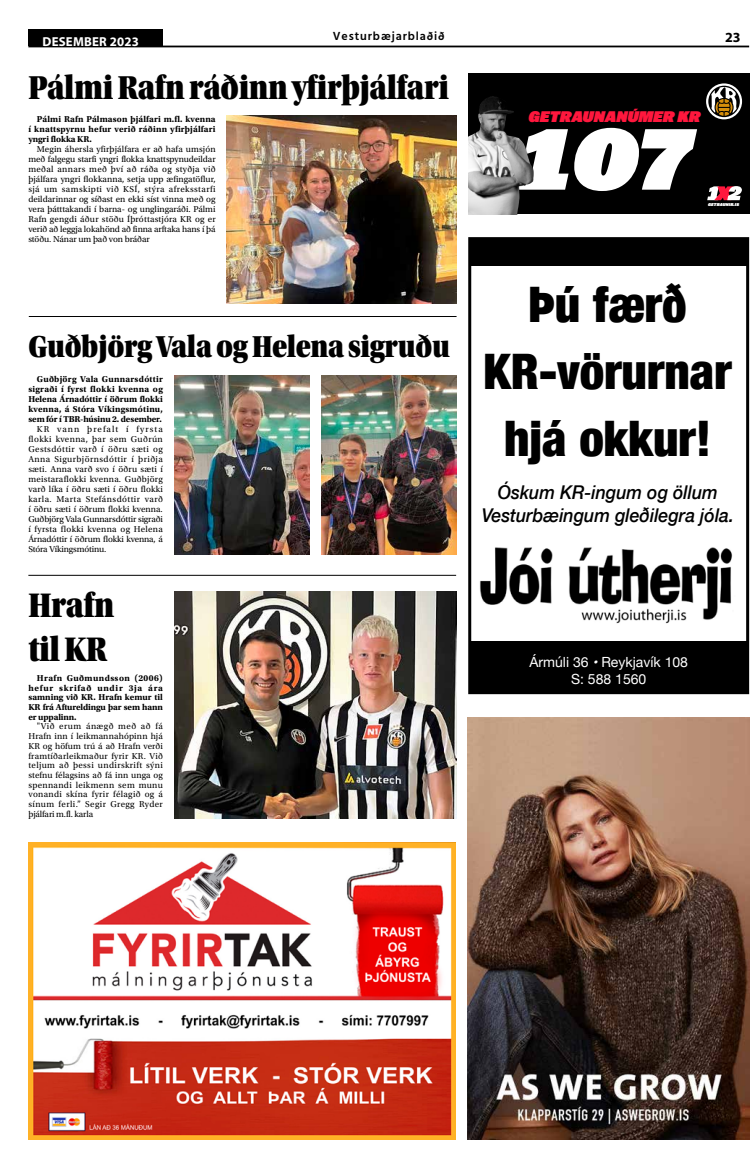
<style>
.page{position:relative;width:752px;height:1168px;background:#fff}
.page>*{position:absolute;margin:0;border:0;box-sizing:border-box;transform-origin:0 0}
.t1{font:italic 900 90.8px "Balto";color:#fff}
.t2{font:900 condensed 49px/67px "Helvetica Neue";color:#000;text-align:center}
.t3{font:36px/43.2px "Utopia Std Black Headline";letter-spacing:-.01em;color:#000;scale:.85 1}
.t4{font:35px "Utopia Std Black Headline";letter-spacing:-.01em;color:#000;scale:.85 1}
.t5{font:32px "Utopia Std Black Headline";letter-spacing:-.01em;color:#000;scale:.85 1}
.t6{font:italic 500 19px/22.8px "Helvetica Neue";color:#000;text-align:center;scale:.93 1}
.t7{font:italic 900 15.4px "Balto";color:#ff173d}
.t8{font:14px/16.8px "Helvetica Neue";color:#fff;text-align:center}
.t9{font:700 14px "Myriad Pro";color:#000}
.t10{font:700 13px "Myriad Pro";letter-spacing:.015em;color:#fff}
.t11{font:600 12px "Hind";letter-spacing:.075em;color:#000}
.t12{font:9px/10px "Utopia Std";letter-spacing:-.01em;color:#000;text-align:justify}
.t13{font:700 9px/10px "Utopia Std";letter-spacing:.005em;color:#000;text-align:justify}
.t14{font:italic 900 4.2px "Balto";color:#fff}
.s1{font-weight:700;font-style:italic}
</style>
<div class="page">
<hr style="left:28px;top:46px;width:720px;height:1px;background:#000">
<div style="left:28px;top:30px;width:135px;height:16px;background:#000"></div>
<div style="left:468px;top:74px;width:281px;height:140px;background:#000"></div>
<svg style="left:704px;top:82px;width:39px;height:39px"></svg>
<svg style="left:705px;top:83px;width:36px;height:36px"></svg>
<svg style="left:708px;top:86px;width:31px;height:31px"></svg>
<svg style="left:710px;top:87px;width:26px;height:29px"></svg>
<svg style="left:707px;top:186px;width:34px;height:14px"></svg>
<img style="left:468px;top:96px;width:66px;height:118px">
<img style="left:28px;top:843px;width:427px;height:297px">
<hr style="left:29px;top:316px;width:427px;height:1px;background:#000">
<img style="left:226px;top:116px;width:230px;height:187px">
<hr style="left:28px;top:575px;width:428px;height:1px;background:#000">
<img style="left:175px;top:592px;width:281px;height:227px">
<img style="left:321px;top:375px;width:135px;height:179px">
<img style="left:175px;top:375px;width:134px;height:179px">
<img style="left:467px;top:717px;width:281px;height:423px">
<div style="left:468px;top:237px;width:280px;height:457px;border:3px solid #000"></div>
<img style="left:479px;top:547px;width:254px;height:77px">
<div style="left:470px;top:240px;width:277px;height:25px;background:#000"></div>
<div style="left:469px;top:641px;width:278px;height:51px;background:#000"></div>
<h3 class="t10" style="left:43px;top:33px;width:98px">DESEMBER 2023</h3>
<h3 class="t11" style="left:332px;top:28px;width:114px">Vesturbæjarblaðið</h3>
<h3 class="t9" style="left:725px;top:28px;width:17px">23</h3>
<h3 class="t4" style="left:28px;top:69px;width:496px">Pálmi Rafn ráðinn yfirþjálfari</h3>
<p class="t13" style="left:37px;top:114px;width:180px">Pálmi Rafn Pálmason þjálfari m.fl. kvenna</p>
<h3 class="t7" style="left:528px;top:107px;width:173px">GETRAUNANÚMER KR</h3>
<p class="t13" style="left:28px;top:124px;width:189px">í knattspyrnu hefur verið ráðinn yfirþjálfari yngri flokka KR.</p>
<p class="t12" style="left:28px;top:144px;width:189px;text-indent:9px">Megin áhersla yfirþjálfara er að hafa umsjón með falgegu starfi yngri flokka knattspynudeildar meðal annars með því að ráða og styðja við þjálfara yngri flokkanna, setja upp æfingatöflur, sjá um samskipti við KSÍ, stýra afreksstarfi deildarinnar og síðast en ekki síst vinna með og vera þátttakandi í barna- og unglingaráði. Pálmi Rafn gengdi áður stöðu Íþróttastjóra KR og er verið að leggja lokahönd að finna arftaka hans í þá stöðu. Nánar um það von bráðar</p>
<h1 class="t1" style="left:520px;top:104px;width:172px">107</h1>
<p class="t14" style="left:707px;top:202px;width:33px">GETRAUNIR.IS</p>
<h3 class="t5" style="left:28px;top:330px;width:497px">Guðbjörg Vala og Helena sigruðu</h3>
<p class="t13" style="left:28px;top:374px;width:136px;text-indent:9px">Guðbjörg Vala Gunnarsdóttir sigraði í fyrst flokki kvenna og Helena Árnadóttir í öðrum flokki kvenna, á Stóra Víkingsmótinu, sem fór í TBR-húsinu 2. desember.</p>
<p class="t12" style="left:28px;top:424px;width:136px;text-indent:9px">KR vann þrefalt í fyrsta flokki kvenna, þar sem Guðrún Gestsdóttir varð í öðru sæti og Anna Sigurbjörnsdóttir í þriðja sæti. Anna varð svo í öðru sæti í meistaraflokki kvenna. Guðbjörg varð líka í öðru sæti í öðru flokki karla. Marta Stefánsdóttir varð í öðru sæti í öðrum flokki kvenna.<br>Guðbjörg Vala Gunnarsdóttir sigraði í fyrsta flokki kvenna og Helena Árnadóttir í öðrum flokki kvenna, á Stóra Víkingsmótinu.</p>
<h3 class="t3" style="left:28px;top:585px;width:102px">Hrafn til KR</h3>
<p class="t13" style="left:28px;top:673px;width:136px;line-height:9.7px;text-indent:9px">Hrafn Guðmundsson (2006) hefur skrifað undir 3ja ára samning við KR. Hrafn kemur til KR frá Aftureldingu þar sem hann er uppalinn.</p>
<p class="t12" style="left:28px;top:722px;width:136px;line-height:9.7px;text-indent:9px">"Við erum ánægð með að fá Hrafn inn í leikmannahópinn hjá KR og höfum trú á að Hrafn verði framtíðarleikmaður fyrir KR. Við teljum að þessi undirskrift sýni stefnu félagsins að fá inn unga og spennandi leikmenn sem munu vonandi skína fyrir félagið og á sínum ferli.” Segir Gregg Ryder þjálfari m.fl. karla</p>
<h2 class="t2" style="left:483px;top:268px;width:249px">Þú færð<br>KR-vörurnar hjá okkur!</h2>
<h3 class="t6" style="left:481px;top:480px;width:272px">Óskum KR-ingum og öllum<br>Vesturbæingum gleðilegra jóla.</h3>
<h3 class="t8" style="left:529px;top:654px;width:160px">Ármúli 36 <span class="s1">•</span> Reykjavík 108<br>S: 588 1560</h3>
</div>
